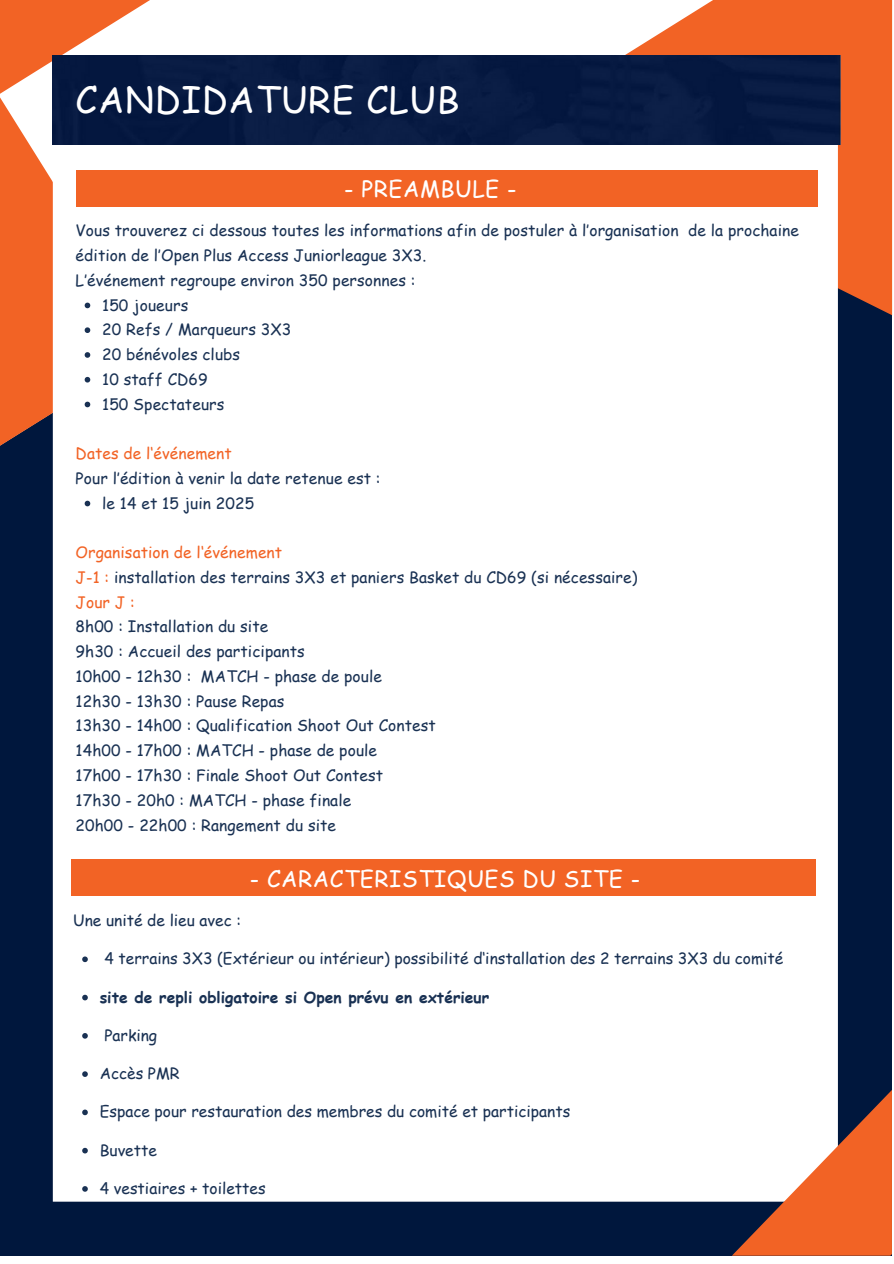
<style>
.page{position:relative;width:894px;height:1264px;background:#fff}
.page>*{position:absolute;margin:0;border:0;box-sizing:border-box;transform-origin:0 0}
.t1{font:36px "Comic Sans MS";letter-spacing:.02em;color:#fff}
.t2{font:22.5px "Comic Sans MS";letter-spacing:.025em;color:#fff}
.t3{font:15.6px/24.8px "Comic Sans MS";letter-spacing:.005em;color:#193153}
.t4{font:15.6px "Comic Sans MS";letter-spacing:.005em;color:#f26325}
.t5{font:700 15.6px "Comic Sans MS";color:#193153}
.s1{color:#f26325}
</style>
<div class="page">
<div style="left:0;top:0;width:891px;height:1255px;background:#00173d"></div>
<div style="left:724px;top:0;width:167px;height:315px;background:#f26325"></div>
<svg style="left:161px;top:0;width:563px;height:55px;background:#fdefe9"></svg>
<svg style="left:0;top:0;width:161px;height:95px;background:#f59a73"></svg>
<svg style="left:0;top:95px;width:53px;height:352px;background:#e67242"></svg>
<div style="left:53px;top:143px;width:784px;height:1058px;background:#fff"></div>
<svg style="left:731px;top:1089px;width:160px;height:166px"></svg>
<img style="left:53px;top:55px;width:787px;height:89px">
<div style="left:76px;top:170px;width:741px;height:36px;background:#f26325"></div>
<div style="left:71px;top:860px;width:743px;height:36px;background:#f26325"></div>
<svg style="left:82px;top:956px;width:6px;height:6px"></svg>
<svg style="left:82px;top:994px;width:6px;height:6px"></svg>
<svg style="left:82px;top:1033px;width:6px;height:5px"></svg>
<svg style="left:82px;top:1071px;width:6px;height:5px"></svg>
<svg style="left:82px;top:1109px;width:6px;height:6px"></svg>
<svg style="left:82px;top:1147px;width:6px;height:6px"></svg>
<svg style="left:82px;top:1186px;width:6px;height:5px"></svg>
<svg style="left:85px;top:302px;width:5px;height:6px"></svg>
<svg style="left:85px;top:327px;width:5px;height:6px"></svg>
<svg style="left:85px;top:352px;width:5px;height:6px"></svg>
<svg style="left:85px;top:377px;width:5px;height:5px"></svg>
<svg style="left:85px;top:401px;width:5px;height:6px"></svg>
<svg style="left:85px;top:500px;width:5px;height:6px"></svg>
<p class="t1" style="left:76px;top:74px;width:385px">CANDIDATURE CLUB</p>
<p class="t2" style="left:344px;top:172px;width:174px">- PREAMBULE -</p>
<p class="t3" style="left:76px;top:217px;width:724px">Vous trouverez ci dessous toutes les informations afin de postuler à l’organisation de la prochaine édition de l’Open Plus Access Juniorleague 3X3.</p>
<p class="t3" style="left:76px;top:267px;width:341px">L’événement regroupe environ 350 personnes :</p>
<p class="t3" style="left:102px;top:292px;width:87px">150 joueurs</p>
<p class="t3" style="left:102px;top:316px;width:191px">20 Refs / Marqueurs 3X3</p>
<p class="t3" style="left:102px;top:341px;width:139px">20 bénévoles clubs</p>
<p class="t3" style="left:102px;top:366px;width:107px">10 staff CD69</p>
<p class="t3" style="left:102px;top:391px;width:124px">150 Spectateurs</p>
<p class="t4" style="left:76px;top:442px;width:158px">Dates de l‘événement</p>
<p class="t3" style="left:76px;top:465px;width:306px">Pour l’édition à venir la date retenue est :</p>
<p class="t3" style="left:102px;top:490px;width:153px">le 14 et 15 juin 2025</p>
<p class="t4" style="left:76px;top:541px;width:208px">Organisation de l‘événement</p>
<p class="t3" style="left:76px;top:564px;width:563px"><span class="s1">J-1 :</span> installation des terrains 3X3 et paniers Basket du CD69 (si nécessaire)</p>
<p class="t4" style="left:76px;top:590px;width:61px">Jour J :</p>
<p class="t3" style="left:76px;top:613px;width:194px">8h00 : Installation du site</p>
<p class="t3" style="left:76px;top:638px;width:230px">9h30 : Accueil des participants</p>
<p class="t3" style="left:76px;top:663px;width:308px">10h00 - 12h30 : MATCH - phase de poule</p>
<p class="t3" style="left:76px;top:688px;width:210px">12h30 - 13h30 : Pause Repas</p>
<p class="t3" style="left:76px;top:712px;width:362px">13h30 - 14h00 : Qualification Shoot Out Contest</p>
<h2 class="t3" style="left:76px;top:737px;width:303px">14h00 - 17h00 : MATCH - phase de poule</h2>
<p class="t3" style="left:76px;top:762px;width:309px">17h00 - 17h30 : Finale Shoot Out Contest</p>
<p class="t3" style="left:76px;top:787px;width:277px">17h30 - 20h0 : MATCH - phase finale</p>
<p class="t3" style="left:76px;top:811px;width:262px">20h00 - 22h00 : Rangement du site</p>
<p class="t2" style="left:250px;top:862px;width:391px">- CARACTERISTIQUES DU SITE -</p>
<h1 class="t3" style="left:73px;top:907px;width:169px">Une unité de lieu avec :</h1>
<p class="t3" style="left:104px;top:945px;width:680px">4 terrains 3X3 (Extérieur ou intérieur) possibilité d‘installation des 2 terrains 3X3 du comité</p>
<h2 class="t5" style="left:100px;top:985px;width:391px">site de repli obligatoire si Open prévu en extérieur</h2>
<p class="t3" style="left:104px;top:1022px;width:54px">Parking</p>
<p class="t3" style="left:100px;top:1060px;width:81px">Accès PMR</p>
<p class="t3" style="left:100px;top:1098px;width:472px">Espace pour restauration des membres du comité et participants</p>
<p class="t3" style="left:100px;top:1136px;width:59px">Buvette</p>
<p class="t3" style="left:100px;top:1175px;width:167px">4 vestiaires + toilettes</p>
</div>
